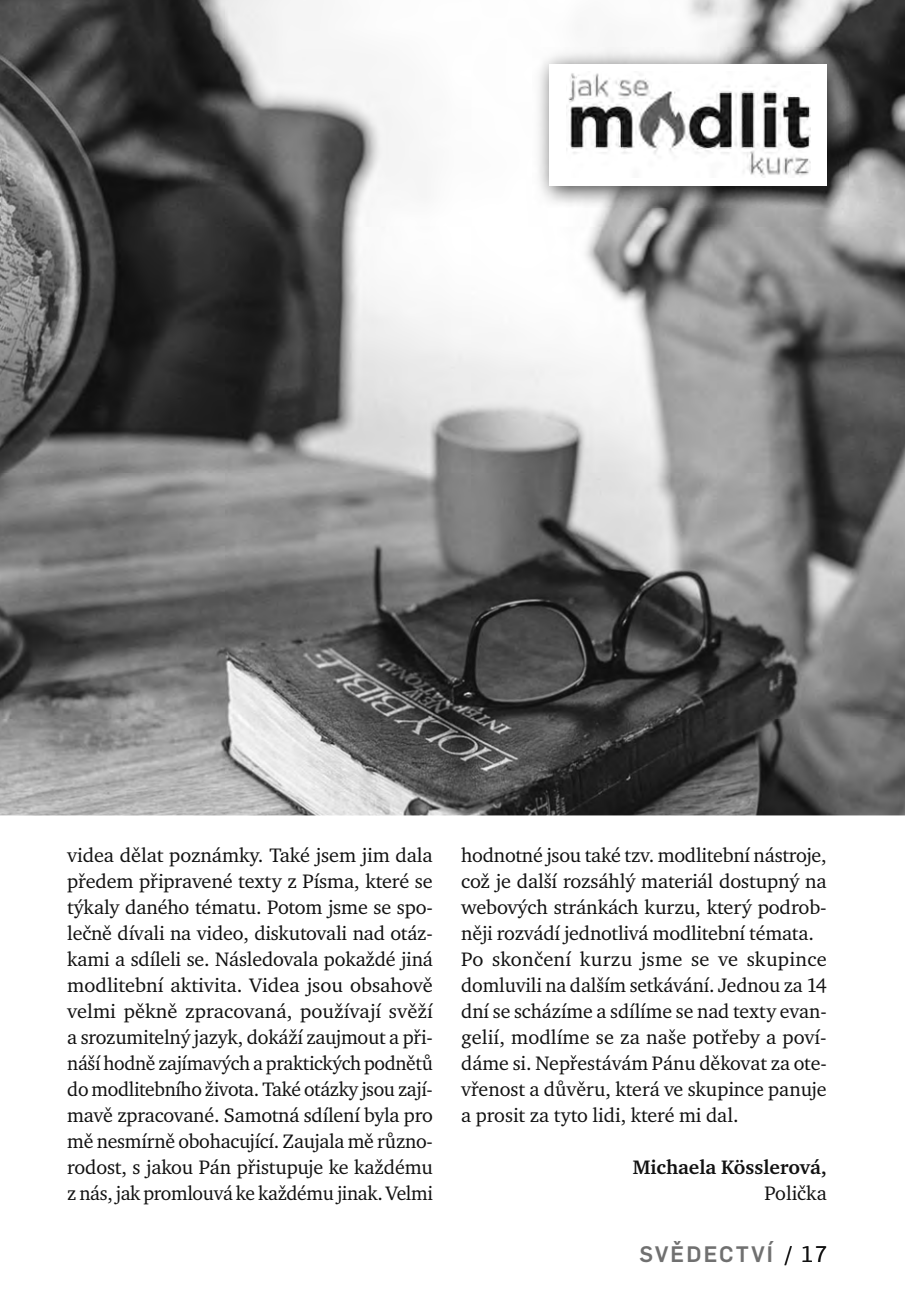
<style>
.page{position:relative;width:905px;height:1302px;background:#fff}
.page>*{position:absolute;margin:0;border:0;box-sizing:border-box;transform-origin:0 0}
.t1{font:500 22px "Flama";letter-spacing:.1em;color:#707070}
.t2{font:20px/26px "Charter Itc TCE";letter-spacing:-.005em;color:#111;text-align:justify}
.t3{font:700 20px "Charter Itc TCE";color:#111}
.s1{font-weight:400;color:#111}
</style>
<div class="page">
<img style="left:0;top:0;width:905px;height:815px">
<img style="left:533px;top:48px;width:315px;height:160px">
<div style="left:549px;top:64px;width:278px;height:122px;background:#fff"></div>
<img style="left:566px;top:73px;width:245px;height:103px">
<p class="t2" style="left:67px;top:843px;width:367px">videa dělat poznámky. Také jsem jim dala předem připravené texty z Písma, které se týkaly daného tématu. Potom jsme se spo&shy;lečně dívali na video, diskutovali nad otáz&shy;kami a sdíleli se. Následovala pokaždé jiná modlitební aktivita. Videa jsou obsahově velmi pěkně zpracovaná, používají svěží a srozumitelný jazyk, dokáží zaujmout a při&shy;náší hodně zajímavých a praktických podnětů do modlitebního života. Také otázky jsou zají&shy;mavě zpracované. Samotná sdílení byla pro mě nesmírně obohacující. Zaujala mě různo&shy;rodost, s jakou Pán přistupuje ke každému z nás, jak promlouvá ke každému jinak. Velmi</p>
<p class="t2" style="left:461px;top:843px;width:367px;text-align:left">hodnotné jsou také tzv. modlitební nástroje, což je další rozsáhlý materiál dostupný na webových stránkách kurzu, který podrob&shy;něji rozvádí jednotlivá modlitební témata.<br>Po skončení kurzu jsme se ve skupince domluvili na dalším setkávání. Jednou za 14 dní se scházíme a sdílíme se nad texty evan&shy;gelií, modlíme se za naše potřeby a poví&shy;dáme si. Nepřestávám Pánu děkovat za ote&shy;vřenost a důvěru, která ve skupince panuje a prosit za tyto lidi, které mi dal.</p>
<p class="t3" style="left:633px;top:1159px;width:195px">Michaela Kösslerová,</p>
<p class="t2" style="left:764px;top:1181px;width:64px">Polička</p>
<p class="t1" style="left:639px;top:1245px;width:189px">SVĚDECTVÍ <span class="s1">/ 17</span></p>
</div>
